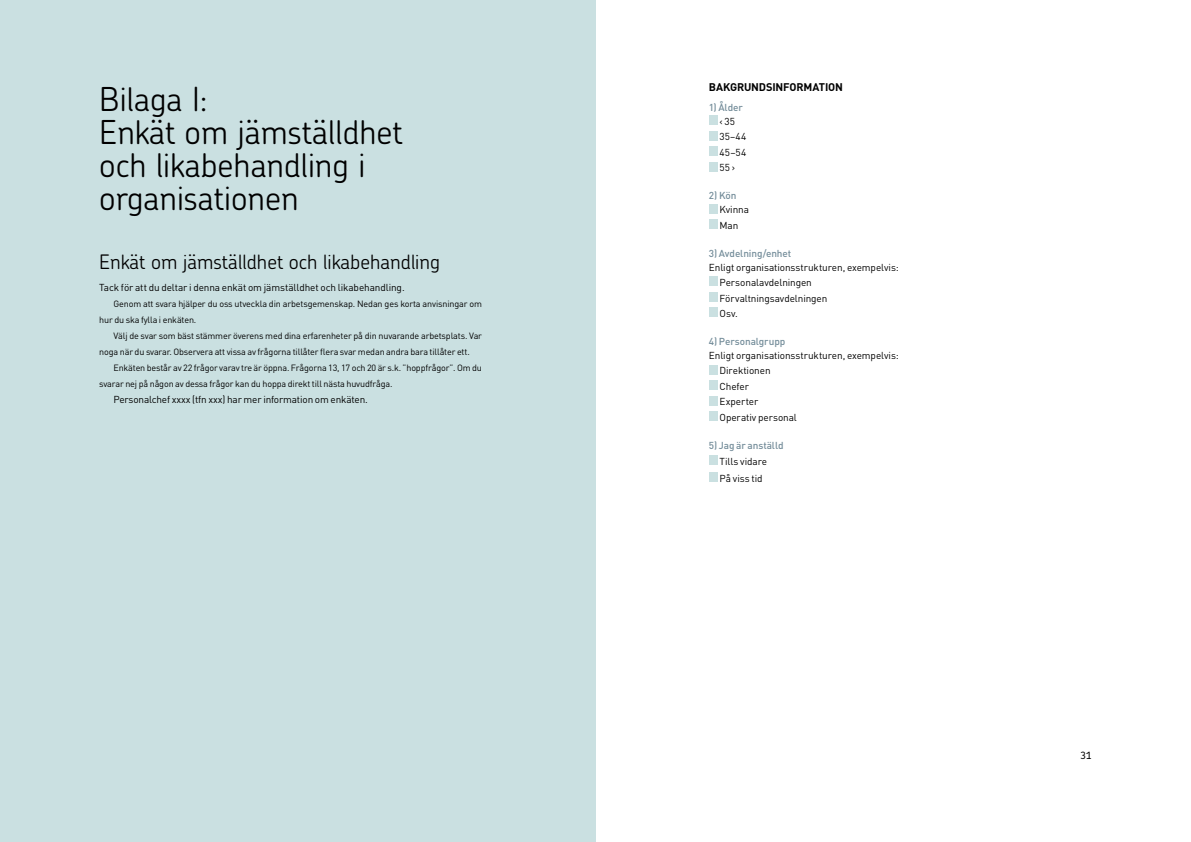
<style>
.page{position:relative;width:1191px;height:842px;background:#fff}
.page>*{position:absolute;margin:0;border:0;box-sizing:border-box;transform-origin:0 0}
.t1{font:300 33px/33px "Chevin";color:#000}
.t2{font:300 20px "Chevin";color:#000}
.t3{font:700 11px "DIN";letter-spacing:-.015em;color:#000}
.t4{font:10px/15.4px "DIN";letter-spacing:-.01em;color:#000}
.t5{font:500 10px "DIN";letter-spacing:-.01em;color:#748d9a}
.t6{font:10px/15.4px "DIN";letter-spacing:.01em;color:#000}
.t7{font:500 10px "Chevin";color:#000}
.t8{font:9px/16px "DIN";letter-spacing:-.015em;color:#000}
</style>
<div class="page">
<div style="left:0;top:0;width:595px;height:842px;background:#cae0e1"></div>
<div style="left:709px;top:116px;width:9px;height:9px;background:#cae0e1"></div>
<div style="left:709px;top:131px;width:9px;height:9px;background:#cae0e1"></div>
<div style="left:709px;top:146px;width:9px;height:10px;background:#cae0e1"></div>
<div style="left:709px;top:162px;width:9px;height:9px;background:#cae0e1"></div>
<div style="left:709px;top:204px;width:9px;height:9px;background:#cae0e1"></div>
<div style="left:709px;top:219px;width:9px;height:10px;background:#cae0e1"></div>
<div style="left:709px;top:277px;width:9px;height:9px;background:#cae0e1"></div>
<div style="left:709px;top:292px;width:9px;height:10px;background:#cae0e1"></div>
<div style="left:709px;top:307px;width:9px;height:10px;background:#cae0e1"></div>
<div style="left:709px;top:365px;width:9px;height:9px;background:#cae0e1"></div>
<div style="left:709px;top:380px;width:9px;height:10px;background:#cae0e1"></div>
<div style="left:709px;top:396px;width:9px;height:9px;background:#cae0e1"></div>
<div style="left:709px;top:411px;width:9px;height:10px;background:#cae0e1"></div>
<div style="left:709px;top:455px;width:9px;height:10px;background:#cae0e1"></div>
<div style="left:709px;top:473px;width:9px;height:9px;background:#cae0e1"></div>
<h1 class="t1" style="left:99px;top:83px;width:305px">Bilaga I:<br>Enkät om jämställdhet och likabehandling i organisationen</h1>
<h2 class="t2" style="left:99px;top:249px;width:342px">Enkät om jämställdhet och likabehandling</h2>
<p class="t4" style="left:99px;top:279px;width:307px">Tack för att du deltar i denna enkät om jämställdhet och likabehandling.</p>
<p class="t8" style="left:99px;top:296px;width:384px;text-indent:14px">Genom att svara hjälper du oss utveckla din arbetsgemenskap. Nedan ges korta anvisningar om hur du ska fylla i enkäten.</p>
<p class="t8" style="left:99px;top:328px;width:384px;text-indent:14px">Välj de svar som bäst stämmer överens med dina erfarenheter på din nuvarande arbetsplats. Var noga när du svarar. Observera att vissa av frågorna tillåter flera svar medan andra bara tillåter ett.</p>
<p class="t8" style="left:99px;top:360px;width:384px;text-indent:14px">Enkäten består av 22 frågor varav tre är öppna. Frågorna 13, 17 och 20 är s.k. ”hoppfrågor”. Om du svarar nej på någon av dessa frågor kan du hoppa direkt till nästa huvudfråga.</p>
<p class="t4" style="left:113px;top:391px;width:256px">Personalchef xxxx (tfn xxx) har mer information om enkäten.</p>
<p class="t3" style="left:709px;top:80px;width:134px">BAKGRUNDSIN FORMATION</p>
<p class="t5" style="left:709px;top:101px;width:35px">1) Ålder</p>
<p class="t6" style="left:719px;top:114px;width:28px">‹ 35<br>35–44<br>45–54<br>55 ›</p>
<p class="t5" style="left:709px;top:189px;width:29px">2) Kön</p>
<p class="t4" style="left:719px;top:202px;width:31px">Kvinna<br>Man</p>
<p class="t5" style="left:709px;top:247px;width:84px">3) Avdelning/enhet</p>
<p class="t4" style="left:719px;top:259px;width:181px;text-indent:-11px">Enligt organisationsstrukturen, exempelvis:<br>Personalavdelningen<br>Förvaltningsavdelningen<br>Osv.</p>
<p class="t5" style="left:709px;top:335px;width:78px">4) Personalgrupp</p>
<p class="t4" style="left:719px;top:347px;width:181px;text-indent:-11px">Enligt organisationsstrukturen, exempelvis:<br>Direktionen<br>Chefer<br>Experter<br>Operativ personal</p>
<p class="t5" style="left:709px;top:439px;width:76px">5) Jag är anställd</p>
<p class="t4" style="left:719px;top:452px;width:49px;line-height:17.4px">Tills vidare<br>På viss tid</p>
<p class="t7" style="left:1080px;top:749px;width:13px">31</p>
</div>
